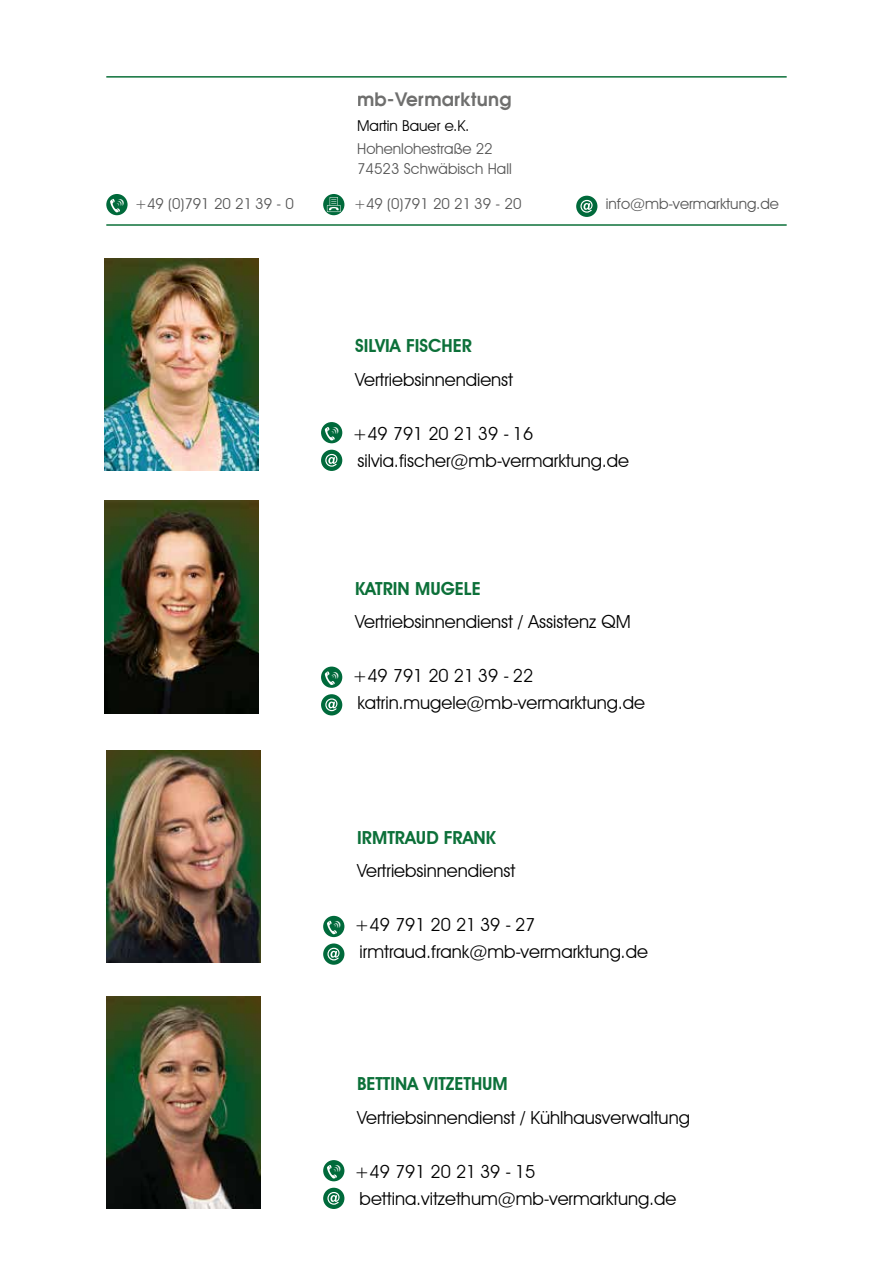
<style>
.page{position:relative;width:893px;height:1263px;background:#fff}
.page>*{position:absolute;margin:0;border:0;box-sizing:border-box;transform-origin:0 0}
.t1{font:600 18.45px "Avant Garde";letter-spacing:.01em;color:#6f6f6e}
.t2{font:18px/27px "Avant Garde IT Cby BT";color:#000}
.t3{font:600 18px "Avant Garde IT Cby BT";color:#0c7039}
.t4{font:15px/20.1px "Avant Garde IT Cby BT";color:#565656}
.t5{font:15px "Avant Garde IT Cby BT";color:#000}
</style>
<div class="page">
<hr style="left:106px;top:224px;width:681px;height:2px;background:#0c7039">
<hr style="left:106px;top:76px;width:681px;height:2px;background:#0c7039">
<img style="left:104px;top:501px;width:155px;height:212px">
<svg style="left:321px;top:666px;width:21px;height:22px"></svg>
<div style="left:321px;top:694px;width:21px;height:21px;background:#006a3b;border-radius:50%"></div>
<svg style="left:325px;top:698px;width:12px;height:13px"></svg>
<img style="left:104px;top:258px;width:155px;height:213px">
<div style="left:321px;top:422px;width:21px;height:21px;background:#006a3b;border-radius:50%"></div>
<div style="left:321px;top:450px;width:21px;height:21px;background:#006a3b;border-radius:50%"></div>
<svg style="left:325px;top:454px;width:12px;height:13px"></svg>
<svg style="left:323px;top:194px;width:21px;height:21px"></svg>
<svg style="left:327px;top:197px;width:14px;height:15px"></svg>
<div style="left:576px;top:196px;width:21px;height:21px;background:#006a3b;border-radius:50%"></div>
<svg style="left:580px;top:200px;width:13px;height:13px"></svg>
<svg style="left:106px;top:194px;width:22px;height:21px"></svg>
<img style="left:106px;top:750px;width:155px;height:213px">
<div style="left:323px;top:916px;width:21px;height:21px;background:#006a3b;border-radius:50%"></div>
<svg style="left:323px;top:943px;width:21px;height:22px"></svg>
<svg style="left:327px;top:948px;width:13px;height:12px"></svg>
<img style="left:106px;top:996px;width:155px;height:213px">
<div style="left:323px;top:1160px;width:21px;height:21px;background:#006a3b;border-radius:50%"></div>
<div style="left:323px;top:1188px;width:21px;height:21px;background:#006a3b;border-radius:50%"></div>
<svg style="left:327px;top:1192px;width:13px;height:13px"></svg>
<svg style="left:325px;top:670px;width:15px;height:15px"></svg>
<svg style="left:325px;top:427px;width:15px;height:13px"></svg>
<svg style="left:110px;top:198px;width:15px;height:14px"></svg>
<svg style="left:327px;top:920px;width:15px;height:14px"></svg>
<svg style="left:327px;top:1165px;width:15px;height:13px"></svg>
<p class="t1" style="left:357px;top:87px;width:156px">mb-Vermarktung</p>
<p class="t5" style="left:357px;top:117px;width:114px">Martin Bauer e.K.</p>
<p class="t4" style="left:357px;top:138px;width:156px">Hohenlohestraße 22<br>74523 Schwäbisch Hall</p>
<p class="t4" style="left:135px;top:194px;width:161px">+49 (0)791 20 21 39 - 0</p>
<p class="t4" style="left:354px;top:194px;width:169px">+49 (0)791 20 21 39 - 20</p>
<p class="t4" style="left:606px;top:194px;width:175px">info@mb-vermarktung.de</p>
<p class="t3" style="left:355px;top:335px;width:118px">SILVIA FISCHER</p>
<p class="t2" style="left:355px;top:366px;width:160px">Vertriebsinnendienst</p>
<p class="t2" style="left:352px;top:420px;width:278px">+49 791 20 21 39 - 16 silvia.fischer@mb-vermarktung.de</p>
<p class="t3" style="left:355px;top:577px;width:127px">KATRIN MUGELE</p>
<p class="t2" style="left:355px;top:608px;width:277px">Vertriebsinnendienst / Assistenz QM</p>
<p class="t2" style="left:352px;top:662px;width:294px">+49 791 20 21 39 - 22 katrin.mugele@mb-vermarktung.de</p>
<p class="t3" style="left:357px;top:827px;width:140px">IRMTRAUD FRANK</p>
<p class="t2" style="left:357px;top:857px;width:160px">Vertriebsinnendienst</p>
<p class="t2" style="left:355px;top:911px;width:295px">+49 791 20 21 39 - 27 irmtraud.frank@mb-vermarktung.de</p>
<p class="t3" style="left:357px;top:1073px;width:152px">BETTINA VITZETHUM</p>
<p class="t2" style="left:357px;top:1104px;width:334px">Vertriebsinnendienst / Kühlhausverwaltung</p>
<p class="t2" style="left:355px;top:1158px;width:323px">+49 791 20 21 39 - 15 bettina.vitzethum@mb-vermarktung.de</p>
</div>
